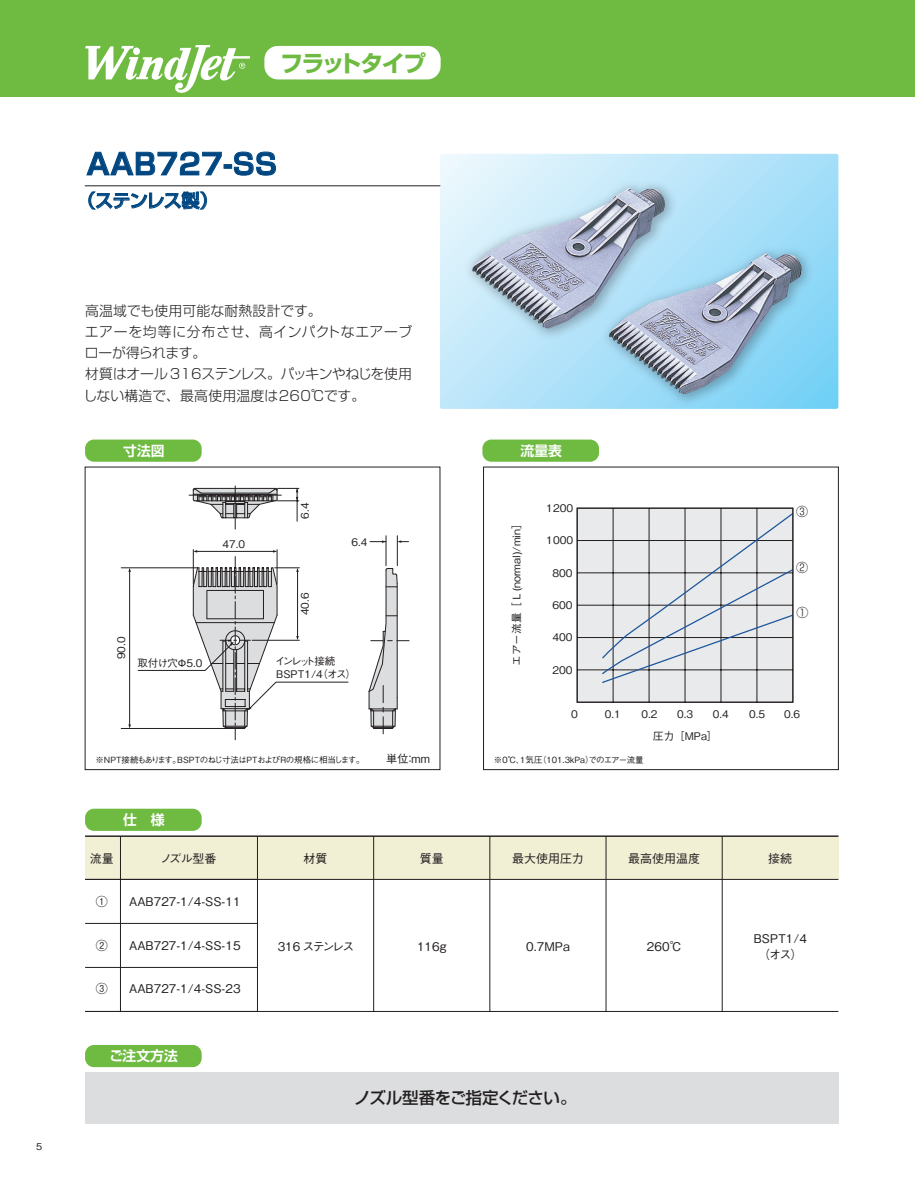
<style>
.page{position:relative;width:915px;height:1191px;background:#fff}
.page>*{position:absolute;margin:0;border:0;box-sizing:border-box;transform-origin:0 0}
.t1{font:700 28.65px "Shin Go Pr 6 N De";letter-spacing:.015em;color:#004680}
.t2{font:700 22.8px "Shin Go Pr 6 N";letter-spacing:-.055em;color:#6fbb42}
.t3{font:500 18px "Shin Go Pr 6 N";letter-spacing:-.04em;color:#004680}
.t4{font:500 16.5px "Shin Go Pro";letter-spacing:-.04em;color:#231f20}
.t5{font:300 13.8px/21.3px "Shin Go Pro";letter-spacing:.015em;color:#231f20}
.t6{font:700 13.8px "Shin Go Pr 6 N De";color:#fff}
.t7{font:500 12px/15.9px "Gothic BBB Pro";color:#231f20;text-align:center}
.t8{font:500 12px "Gothic BBB Pro";letter-spacing:-.145em;color:#231f20}
.t9{font:300 12px "Shin Go";color:#231f20}
.t10{font:500 11.25px "Gothic BBB Pro";color:#231f20}
.t11{font:500 10.5px "Gothic BBB Pro";color:#231f20}
.t12{font:500 10.5px/12.6px "Gothic BBB Pro";letter-spacing:-.105em;color:#231f20}
.t13{font:500 9.6px "Gothic BBB Pro";color:#231f20}
.t14{font:500 8.55px "Gothic BBB Pro";letter-spacing:-.045em;color:#231f20}
.t15{font:500 8.55px "Gothic BBB Pro";color:#231f20}
</style>
<div class="page">
<svg style="left:440px;top:154px;width:398px;height:255px;background:#b5e4f9"></svg>
<img style="left:459px;top:175px;width:223px;height:171px">
<img style="left:472px;top:188px;width:193px;height:140px">
<img style="left:595px;top:240px;width:224px;height:169px">
<img style="left:608px;top:253px;width:194px;height:141px">
<div style="left:85px;top:836px;width:753px;height:43px;background:#f1efd4"></div>
<div style="left:85px;top:1072px;width:753px;height:52px;background:#dcdddf"></div>
<hr style="left:85px;top:879px;width:753px;height:1px;background:#231f20">
<hr style="left:85px;top:923px;width:172px;height:1px;background:#231f20">
<hr style="left:85px;top:967px;width:172px;height:1px;background:#231f20">
<div style="left:85px;top:439px;width:116px;height:23px;background:#6fbb42;border-radius:9px"></div>
<div style="left:482px;top:439px;width:116px;height:23px;background:#6fbb42;border-radius:9px"></div>
<svg style="left:86px;top:152px;width:190px;height:23px"></svg>
<svg style="left:88px;top:191px;width:119px;height:19px"></svg>
<hr style="left:85px;top:185px;width:355px;height:1px;background:#231f20">
<div style="left:85px;top:808px;width:116px;height:23px;background:#6fbb42;border-radius:9px"></div>
<hr style="left:85px;top:836px;width:753px;height:1px;background:#231f20">
<div style="left:483px;top:467px;width:355px;height:303px;border:1px solid #231f20"></div>
<hr style="left:257px;top:836px;width:1px;height:175px;background:#231f20">
<hr style="left:373px;top:836px;width:1px;height:175px;background:#231f20">
<hr style="left:489px;top:836px;width:1px;height:175px;background:#231f20">
<hr style="left:605px;top:836px;width:1px;height:175px;background:#231f20">
<hr style="left:721px;top:836px;width:1px;height:175px;background:#231f20">
<hr style="left:85px;top:1011px;width:753px;height:1px;background:#231f20">
<hr style="left:85px;top:835px;width:753px;height:1px;background:#231f20">
<div style="left:85px;top:1045px;width:116px;height:22px;background:#6fbb42;border-radius:9px"></div>
<hr style="left:121px;top:567px;width:76px;height:1px;background:#231f20">
<hr style="left:121px;top:728px;width:105px;height:1px;background:#231f20">
<hr style="left:129px;top:570px;width:1px;height:156px;background:#231f20">
<hr style="left:193px;top:549px;width:1px;height:35px;background:#231f20">
<hr style="left:277px;top:549px;width:1px;height:35px;background:#231f20">
<hr style="left:235px;top:486px;width:1px;height:43px;background:#231f20">
<svg style="left:189px;top:488px;width:110px;height:33px"></svg>
<svg style="left:368px;top:536px;width:41px;height:198px"></svg>
<svg style="left:138px;top:550px;width:210px;height:190px"></svg>
<hr style="left:120px;top:836px;width:1px;height:175px;background:#231f20">
<svg style="left:578px;top:508px;width:216px;height:194px;background:#d9dbde"></svg>
<div style="left:576px;top:508px;width:216px;height:194px;border:1px solid #231f20"></div>
<div style="left:0;top:0;width:914px;height:96px;background:#6fbb42"></div>
<div style="left:264px;top:46px;width:176px;height:33px;background:#fff;border-radius:13px"></div>
<svg style="left:85px;top:45px;width:165px;height:48px"></svg>
<p class="t13" style="left:36px;top:1138px;width:8px">5</p>
<h2 class="t2" style="left:280px;top:45px;width:147px">フラットタイプ</h2>
<h1 class="t1" style="left:86px;top:140px;width:192px">AAB727-SS</h1>
<h3 class="t3" style="left:77px;top:186px;width:142px">（ステンレス製）</h3>
<p class="t5" style="left:83px;top:298px;width:330px">高温域でも使用可能な耐熱設計です。<br>エアーを均等に分布させ、高インパクトなエアーブローが得られます。<br>材質はオール316ステンレス。パッキンやねじを使用しない構造で、最高使用温度は260℃です。</p>
<p class="t6" style="left:123px;top:439px;width:43px">寸法図</p>
<p class="t6" style="left:520px;top:439px;width:43px">流量表</p>
<p class="t11" style="left:222px;top:535px;width:24px">47.0</p>
<p class="t11" style="left:296px;top:519px;width:17px;rotate:-90deg">6.4</p>
<p class="t11" style="left:351px;top:533px;width:17px">6.4</p>
<p class="t11" style="left:113px;top:659px;width:24px;rotate:-90deg">90.0</p>
<p class="t11" style="left:296px;top:615px;width:24px;rotate:-90deg">40.6</p>
<p class="t11" style="left:137px;top:654px;width:66px">取付け穴Φ5.0</p>
<p class="t12" style="left:275px;top:654px;width:82px">インレット接続<br>BSPT1/4（オス）</p>
<p class="t14" style="left:95px;top:752px;width:270px">※NPT接続もあります。BSPTのねじ寸法はPTおよびRの規格に相当します。</p>
<p class="t6" style="left:123px;top:808px;width:43px">仕　様</p>
<p class="t10" style="left:386px;top:749px;width:45px">単位：mm</p>
<p class="t11" style="left:508px;top:666px;width:149px;rotate:-90deg">エアー流量［Ｌ(normal)/min］</p>
<p class="t11" style="left:546px;top:499px;width:28px">1200</p>
<p class="t11" style="left:546px;top:532px;width:28px">1000</p>
<p class="t11" style="left:552px;top:564px;width:22px">800</p>
<p class="t11" style="left:552px;top:596px;width:22px">600</p>
<p class="t11" style="left:552px;top:629px;width:22px">400</p>
<p class="t11" style="left:552px;top:661px;width:22px">200</p>
<p class="t11" style="left:570px;top:705px;width:8px">0</p>
<p class="t11" style="left:604px;top:705px;width:17px">0.1</p>
<p class="t11" style="left:641px;top:705px;width:17px">0.2</p>
<p class="t11" style="left:677px;top:705px;width:17px">0.3</p>
<p class="t11" style="left:712px;top:705px;width:17px">0.4</p>
<p class="t11" style="left:749px;top:705px;width:17px">0.5</p>
<p class="t11" style="left:783px;top:705px;width:17px">0.6</p>
<p class="t9" style="left:795px;top:503px;width:13px">③</p>
<p class="t9" style="left:795px;top:559px;width:13px">②</p>
<p class="t9" style="left:796px;top:604px;width:13px">①</p>
<p class="t11" style="left:653px;top:727px;width:66px">圧力［MPa］</p>
<p class="t15" style="left:493px;top:752px;width:151px">※０℃、１気圧（101.3kPa）でのエアー流量</p>
<p class="t7" style="left:90px;top:849px;width:25px">流量</p>
<p class="t7" style="left:96px;top:892px;width:14px">①</p>
<p class="t7" style="left:96px;top:935px;width:14px">②</p>
<p class="t7" style="left:96px;top:979px;width:14px">③</p>
<p class="t7" style="left:160px;top:849px;width:58px">ノズル型番</p>
<p class="t7" style="left:129px;top:892px;width:113px">AAB727-1/4-SS-11</p>
<p class="t7" style="left:129px;top:935px;width:113px">AAB727-1/4-SS-15</p>
<p class="t7" style="left:129px;top:979px;width:113px">AAB727-1/4-SS-23</p>
<p class="t6" style="left:109px;top:1044px;width:70px">ご注文方法</p>
<p class="t7" style="left:303px;top:849px;width:25px">材質</p>
<p class="t7" style="left:419px;top:849px;width:25px">質量</p>
<p class="t7" style="left:512px;top:849px;width:73px">最大使用圧力</p>
<p class="t7" style="left:628px;top:849px;width:73px">最高使用温度</p>
<p class="t7" style="left:768px;top:849px;width:26px">接続</p>
<p class="t8" style="left:277px;top:937px;width:78px">316 ステンレス</p>
<p class="t7" style="left:417px;top:937px;width:31px">116g</p>
<p class="t7" style="left:526px;top:937px;width:45px">0.7MPa</p>
<p class="t7" style="left:646px;top:937px;width:36px">260℃</p>
<p class="t7" style="left:751px;top:929px;width:57px">ＢＳＰＴ1 /4（オス）</p>
<h3 class="t4" style="left:354px;top:1084px;width:224px">ノズル型番をご指定ください。</h3>
</div>
